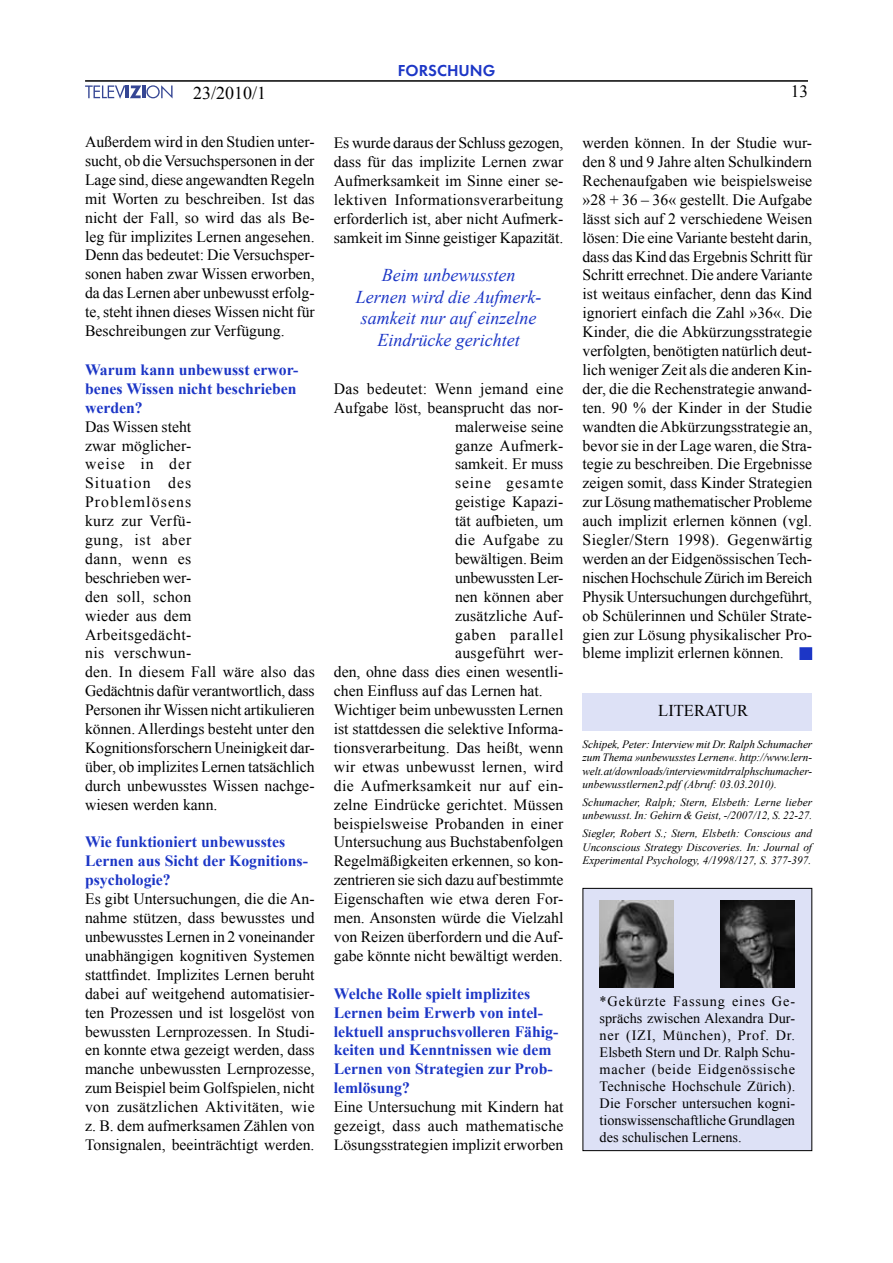
<style>
.page{position:relative;width:893px;height:1263px;background:#fff}
.page>*{position:absolute;margin:0;border:0;box-sizing:border-box;transform-origin:0 0}
.zitat{font:italic 18px/21.6px "Times New Roman";color:#1c36c6;text-align:center}
.seitenzahl_rechts{font:18px "Times New Roman";color:#000}
.seitenzahl_rechts-2{font:17.25px "Times New Roman";color:#000}
.rubrik{font:16.5px "Futura Demi E";color:#1c36c6}
.uAutLit{font:16.5px "Times New Roman";color:#000}
.fließtext{font:15.75px/18.9px "Times New Roman";color:#000;text-align:justify}
.züblauneu{font:700 15.75px/18.9px "Times New Roman";color:#1c36c6}
.fließtext-2{font:15.75px "Times New Roman";letter-spacing:.02em;color:#000}
.fließtext-3{font:15.75px "Times New Roman";letter-spacing:.025em;color:#000}
.fließtext-4{font:15.75px "Times New Roman";letter-spacing:.055em;color:#000}
.fließtext-5{font:15.75px "Times New Roman";letter-spacing:.06em;color:#000}
.autor{font:14.25px/17.1px "Times New Roman";letter-spacing:-.005em;color:#000;text-align:justify}
.anmerkungen{font:italic 11.25px/13.5px "Times New Roman";color:#000;text-align:justify}
</style>
<div class="page">
<hr style="left:85px;top:80px;width:723px;height:2px;background:#000">
<svg style="left:85px;top:85px;width:88px;height:14px"></svg>
<div style="left:582px;top:693px;width:230px;height:37px;background:#dde1f6"></div>
<div style="left:799px;top:647px;width:13px;height:13px;background:#1c36c6;border:2px solid #1c36c6"></div>
<div style="left:583px;top:888px;width:229px;height:262px;background:#dde1f6"></div>
<div style="left:582px;top:888px;width:230px;height:263px;border:1px solid #000"></div>
<img style="left:600px;top:900px;width:73px;height:87px">
<img style="left:721px;top:900px;width:73px;height:87px">
<p class="seitenzahl_rechts" style="left:193px;top:80px;width:75px">23/2010/1</p>
<p class="fließtext" style="left:85px;top:132px;width:231px">Außerdem wird in den Studien unter&shy;sucht, ob die Versuchspersonen in der Lage sind, diese angewandten Regeln mit Worten zu beschreiben. Ist das nicht der Fall, so wird das als Be&shy;leg für implizites Lernen angesehen.<br>Denn das bedeutet: Die Versuchsper&shy;sonen haben zwar Wissen erworben, da das Lernen aber unbewusst erfolg&shy;te, steht ihnen dieses Wissen nicht für Beschreibungen zur Verfügung.</p>
<p class="züblauneu" style="left:85px;top:360px;width:215px;text-align:justify">Warum kann unbewusst erwor&shy;benes Wissen nicht beschrieben werden?</p>
<p class="fließtext" style="left:85px;top:417px;width:231px;text-align:left">Das Wissen steht<br>zwar möglicher-<br>weise in der<br>Situation des<br>Problemlösens<br>kurz zur Verfü-<br>gung, ist aber<br>dann, wenn es<br>beschrieben wer-<br>den soll, schon<br>wieder aus dem<br>Arbeitsgedächt-<br>nis verschwun-<br>den. In diesem Fall wäre also das<br>Gedächtnis dafür verantwortlich, dass<br>Personen ihr Wissen nicht artikulieren können. Allerdings besteht unter den<br>Kognitionsforschern Uneinigkeit dar&shy;über, ob implizites Lernen tatsächlich durch unbewusstes Wissen nachge&shy;wiesen werden kann.</p>
<p class="züblauneu" style="left:85px;top:832px;width:224px">Wie funktioniert unbewusstes<br>Lernen aus Sicht der Kognitions&shy;psychologie?</p>
<p class="fließtext" style="left:85px;top:889px;width:231px">Es gibt Untersuchungen, die die An&shy;nahme stützen, dass bewusstes und unbewusstes Lernen in 2 voneinander unabhängigen kognitiven Systemen stattfindet. Implizites Lernen beruht dabei auf weitgehend automatisier&shy;ten Prozessen und ist losgelöst von bewussten Lernprozessen. In Studi&shy;en konnte etwa gezeigt werden, dass manche unbewussten Lernprozesse, zum Beispiel beim Golfspielen, nicht von zusätzlichen Aktivitäten, wie z. B. dem aufmerksamen Zählen von Tonsignalen, beeinträchtigt werden.</p>
<p class="rubrik" style="left:398px;top:60px;width:99px">FORSCHUNG</p>
<p class="fließtext" style="left:334px;top:133px;width:231px">Es wurde daraus der Schluss gezogen, dass für das implizite Lernen zwar Aufmerksamkeit im Sinne einer se&shy;lektiven Informationsverarbeitung erforderlich ist, aber nicht Aufmerk&shy;samkeit im Sinne geistiger Kapazität.</p>
<p class="zitat" style="left:356px;top:264px;width:187px">Beim unbewussten<br>Lernen wird die Aufmerk&shy;samkeit nur auf einzelne<br>Eindrücke gerichtet</p>
<p class="fließtext-2" style="left:334px;top:378px;width:231px">Das bedeutet: Wenn jemand eine</p>
<p class="fließtext" style="left:334px;top:398px;width:231px">Aufgabe löst, beansprucht das nor-</p>
<p class="fließtext" style="left:455px;top:417px;width:110px">malerweise seine</p>
<p class="fließtext-2" style="left:455px;top:435px;width:110px">ganze Aufmerk-</p>
<p class="fließtext" style="left:455px;top:454px;width:110px">samkeit. Er muss</p>
<p class="fließtext-5" style="left:455px;top:472px;width:110px">seine gesamte</p>
<p class="fließtext" style="left:455px;top:492px;width:110px">geistige Kapazi-</p>
<p class="fließtext" style="left:455px;top:511px;width:110px">tät aufbieten, um</p>
<p class="fließtext-3" style="left:455px;top:529px;width:110px">die Aufgabe zu</p>
<p class="fließtext" style="left:455px;top:549px;width:110px">bewältigen. Beim</p>
<p class="fließtext" style="left:455px;top:568px;width:110px">unbewussten Ler-</p>
<p class="fließtext" style="left:455px;top:587px;width:110px">nen können aber</p>
<p class="fließtext" style="left:455px;top:606px;width:110px">zusätzliche Auf-</p>
<p class="fließtext-4" style="left:455px;top:624px;width:110px">gaben parallel</p>
<p class="fließtext-3" style="left:455px;top:643px;width:110px">ausgeführt wer-</p>
<p class="fließtext" style="left:334px;top:662px;width:231px">den, ohne dass dies einen wesentli-</p>
<p class="fließtext" style="left:334px;top:681px;width:211px">chen Einfluss auf das Lernen hat.</p>
<p class="fließtext" style="left:334px;top:700px;width:231px">Wichtiger beim unbewussten Lernen ist stattdessen die selektive Informa&shy;tionsverarbeitung. Das heißt, wenn wir etwas unbewusst lernen, wird die Aufmerksamkeit nur auf ein&shy;zelne Eindrücke gerichtet. Müssen beispielsweise Probanden in einer Untersuchung aus Buchstabenfolgen Regelmäßigkeiten erkennen, so kon&shy;zentrieren sie sich dazu auf bestimmte Eigenschaften wie etwa deren For&shy;men. Ansonsten würde die Vielzahl von Reizen überfordern und die Auf&shy;gabe könnte nicht bewältigt werden.</p>
<p class="züblauneu" style="left:334px;top:983px;width:226px">Welche Rolle spielt implizites<br>Lernen beim Erwerb von intel&shy;lektuell anspruchsvolleren Fähig&shy;keiten und Kenntnissen wie dem<br>Lernen von Strategien zur Prob&shy;lemlösung?</p>
<p class="fließtext" style="left:334px;top:1097px;width:231px">Eine Untersuchung mit Kindern hat gezeigt, dass auch mathematische Lösungsstrategien implizit erworben</p>
<p class="seitenzahl_rechts-2" style="left:791px;top:79px;width:19px">13</p>
<p class="fließtext" style="left:583px;top:133px;width:231px">werden können. In der Studie wur&shy;den 8 und 9 Jahre alten Schulkindern Rechenaufgaben wie beispielsweise »28 + 36 – 36« gestellt. Die Aufgabe lässt sich auf 2 verschiedene Weisen lösen: Die eine Variante besteht darin, dass das Kind das Ergebnis Schritt für Schritt errechnet. Die andere Variante ist weitaus einfacher, denn das Kind ignoriert einfach die Zahl »36«. Die Kinder, die die Abkürzungsstrategie verfolgten, benötigten natürlich deut&shy;lich weniger Zeit als die anderen Kin&shy;der, die die Rechenstrategie anwand&shy;ten. 90 % der Kinder in der Studie wandten die Abkürzungsstrategie an, bevor sie in der Lage waren, die Stra&shy;tegie zu beschreiben. Die Ergebnisse zeigen somit, dass Kinder Strategien zur Lösung mathematischer Probleme auch implizit erlernen können (vgl.<br>Siegler/Stern 1998). Gegenwärtig werden an der Eidgenössischen Tech&shy;nischen Hochschule Zürich im Bereich Physik Untersuchungen durchgeführt, ob Schülerinnen und Schüler Strate&shy;gien zur Lösung physikalischer Pro&shy;bleme implizit erlernen können.</p>
<p class="uAutLit" style="left:658px;top:699px;width:91px">LITERATUR</p>
<p class="anmerkungen" style="left:583px;top:737px;width:231px">Schipek, Peter: Interview mit Dr. Ralph Schumacher zum Thema »unbewusstes Lernen«. http://www.lern&shy;welt.at/downloads/interviewmitdrralphschumacher&shy;unbewusstlernen2.pdf (Abruf: 03.03.2010).</p>
<p class="anmerkungen" style="left:583px;top:795px;width:231px">Schumacher, Ralph; Stern, Elsbeth: Lerne lieber unbewusst. In: Gehirn &amp; Geist, -/2007/12, S. 22-27.</p>
<p class="anmerkungen" style="left:583px;top:826px;width:231px">Siegler, Robert S.; Stern, Elsbeth: Conscious and Unconscious Strategy Discoveries. In: Journal of Experimental Psychology, 4/1998/127, S. 377-397.</p>
<p class="autor" style="left:600px;top:992px;width:197px">*Gekürzte Fassung eines Ge&shy;sprächs zwischen Alexandra Dur&shy;ner (IZI, München), Prof. Dr.<br>Elsbeth Stern und Dr. Ralph Schu&shy;macher (beide Eidgenössische Technische Hochschule Zürich).<br>Die Forscher untersuchen kogni&shy;tionswissenschaftliche Grundlagen des schulischen Lernens.</p>
</div>
